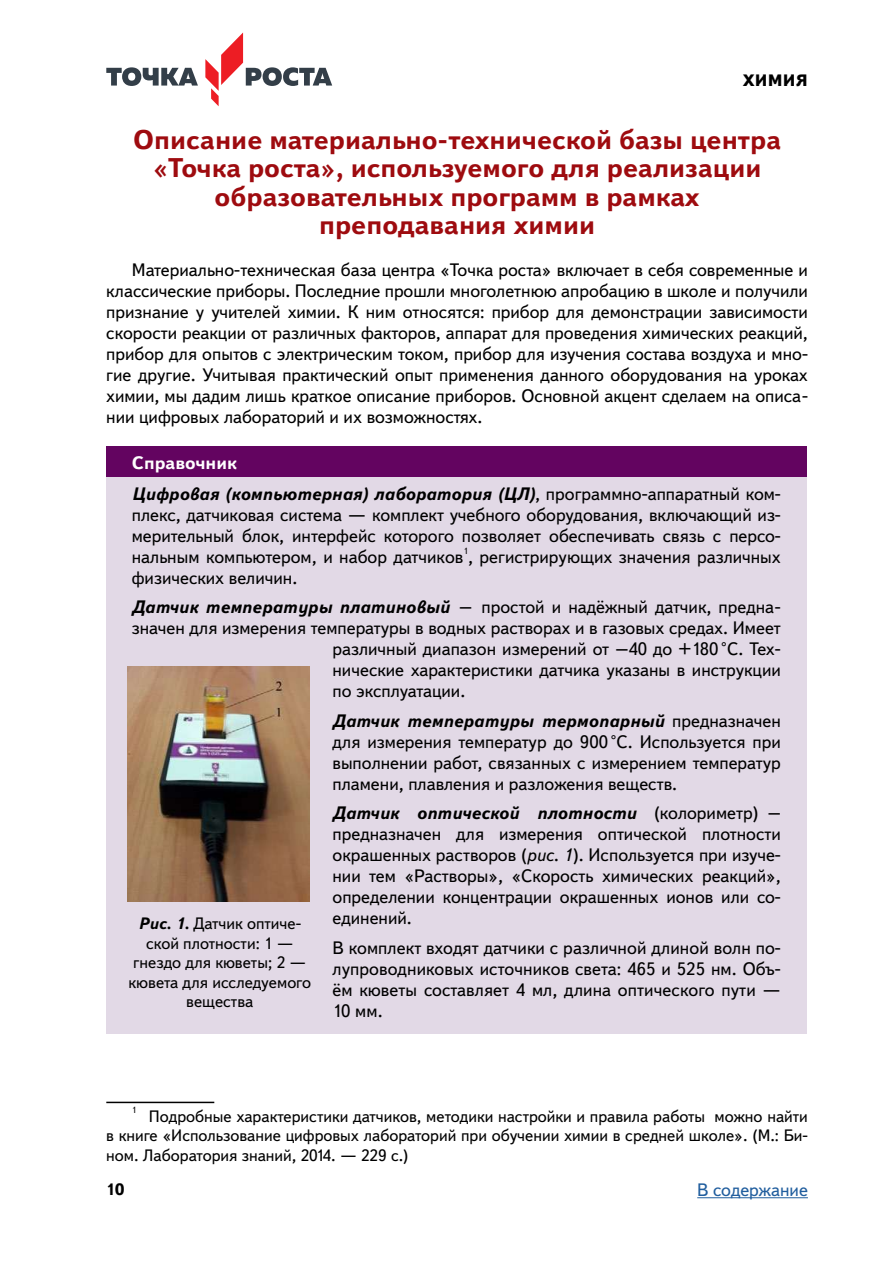
<style>
.page{position:relative;width:893px;height:1263px;background:#fff}
.page>*{position:absolute;margin:0;border:0;box-sizing:border-box;transform-origin:0 0}
.t1{font:700 27px/28.5px "Textbook New";color:#9e0b0f;text-align:center}
.t2{font:18px/21px "Textbook New";color:#000;text-align:justify}
.t3{font:italic 700 18px/31px "Textbook New";color:#000}
.t4{font:18px "Textbook New";color:#215e9e}
.t5{font:16.5px/19.5px "Textbook New";color:#000;text-align:justify}
.t6{font:800 16.5px "Textbook New";letter-spacing:.01em;color:#000}
.t7{font:700 16.5px "Textbook New";color:#000}
.t8{font:9px "Textbook New";color:#000}
.s1{font-style:normal;color:#fff}
.s2{font-weight:400;font-style:normal}
.s3{font-weight:700;font-style:italic}
.s4{font-style:italic}
</style>
<div class="page">
<svg style="left:106px;top:67px;width:92px;height:19px"></svg>
<svg style="left:205px;top:32px;width:127px;height:74px"></svg>
<hr style="left:697px;top:1197px;width:111px;height:1px;background:#215e9e">
<div style="left:106px;top:446px;width:700px;height:31px;background:#630460"></div>
<div style="left:106px;top:477px;width:700px;height:557px;background:#e2d9e6"></div>
<hr style="left:106px;top:1102px;width:108px;height:1px;background:#000">
<img style="left:127px;top:666px;width:183px;height:236px">
<p class="t6" style="left:743px;top:70px;width:66px">ХИМИЯ</p>
<h1 class="t1" style="left:133px;top:125px;width:649px">Описание материально-технической базы центра «Точка роста», используемого для реализации образовательных программ в рамках преподавания химии</h1>
<p class="t2" style="left:106px;top:259px;width:703px;text-indent:26px">Материально-техническая база центра «Точка роста» включает в себя современные и классические приборы. Последние прошли многолетнюю апробацию в школе и получили признание у учителей химии. К ним относятся: прибор для демонстрации зависимости скорости реакции от различных факторов, аппарат для проведения химических реакций, прибор для опытов с электрическим током, прибор для изучения состава воздуха и мно&shy;гие другие. Учитывая практический опыт применения данного оборудования на уроках химии, мы дадим лишь краткое описание приборов. Основной акцент сделаем на описа&shy;нии цифровых лабораторий и их возможностях.</p>
<p class="t3" style="left:132px;top:447px;width:651px"><span class="s1">Справочник<br></span>Цифровая (компьютерная) лаборатория (ЦЛ)<span class="s2">, программно-аппаратный ком-</span></p>
<p class="t2" style="left:132px;top:504px;width:651px">плекс, датчиковая система — комплект учебного оборудования, включающий из&shy;мерительный блок, интерфейс которого позволяет обеспечивать связь с персо&shy;нальным компьютером, и набор датчиков , регистрирующих значения различных</p>
<p class="t8" style="left:463px;top:545px;width:6px">1</p>
<p class="t2" style="left:132px;top:563px;width:651px;line-height:29.5px">физических величин.<br><span class="s3">Датчик температуры платиновый</span> – простой и надёжный датчик, предна-</p>
<p class="t2" style="left:333px;top:617px;width:450px;text-indent:-201px">значен для измерения температуры в водных растворах и в газовых средах. Имеет различный диапазон измерений от –40 до +180◦С. Тех&shy;нические характеристики датчика указаны в инструкции по эксплуатации.</p>
<p class="t2" style="left:333px;top:710px;width:450px"><span class="s3">Датчик температуры термопарный</span> предназначен для измерения температур до 900◦С. Используется при выполнении работ, связанных с измерением температур пламени, плавления и разложения веществ.</p>
<p class="t2" style="left:333px;top:802px;width:450px"><span class="s3">Датчик оптической плотности</span> (колориметр) – предназначен для измерения оптической плотности окрашенных растворов (<span class="s4">рис. 1</span>). Используется при изуче&shy;нии тем «Растворы», «Скорость химических реакций», определении концентрации окрашенных ионов или со&shy;единений.</p>
<p class="t2" style="left:333px;top:937px;width:450px">В комплект входят датчики с различной длиной волн по&shy;лупроводниковых источников света: 465 и 525 нм. Объ&shy;ём кюветы составляет 4 мл, длина оптического пути — 10 мм.</p>
<p class="t5" style="left:129px;top:913px;width:184px;text-align:center"><span class="s3">Рис. 1.</span> Датчик оптиче&shy;ской плотности: 1 — гнездо для кюветы; 2 — кювета для исследуемого вещества</p>
<p class="t8" style="left:132px;top:1104px;width:6px">1</p>
<p class="t5" style="left:106px;top:1106px;width:703px;text-indent:43px">Подробные характеристики датчиков, методики настройки и правила работы можно найти в книге «Использование цифровых лабораторий при обучении химии в средней школе». (М.: Би&shy;ном. Лаборатория знаний, 2014. — 229 с.)</p>
<p class="t7" style="left:106px;top:1179px;width:20px">10</p>
<p class="t4" style="left:697px;top:1179px;width:112px">В содержание</p>
</div>
